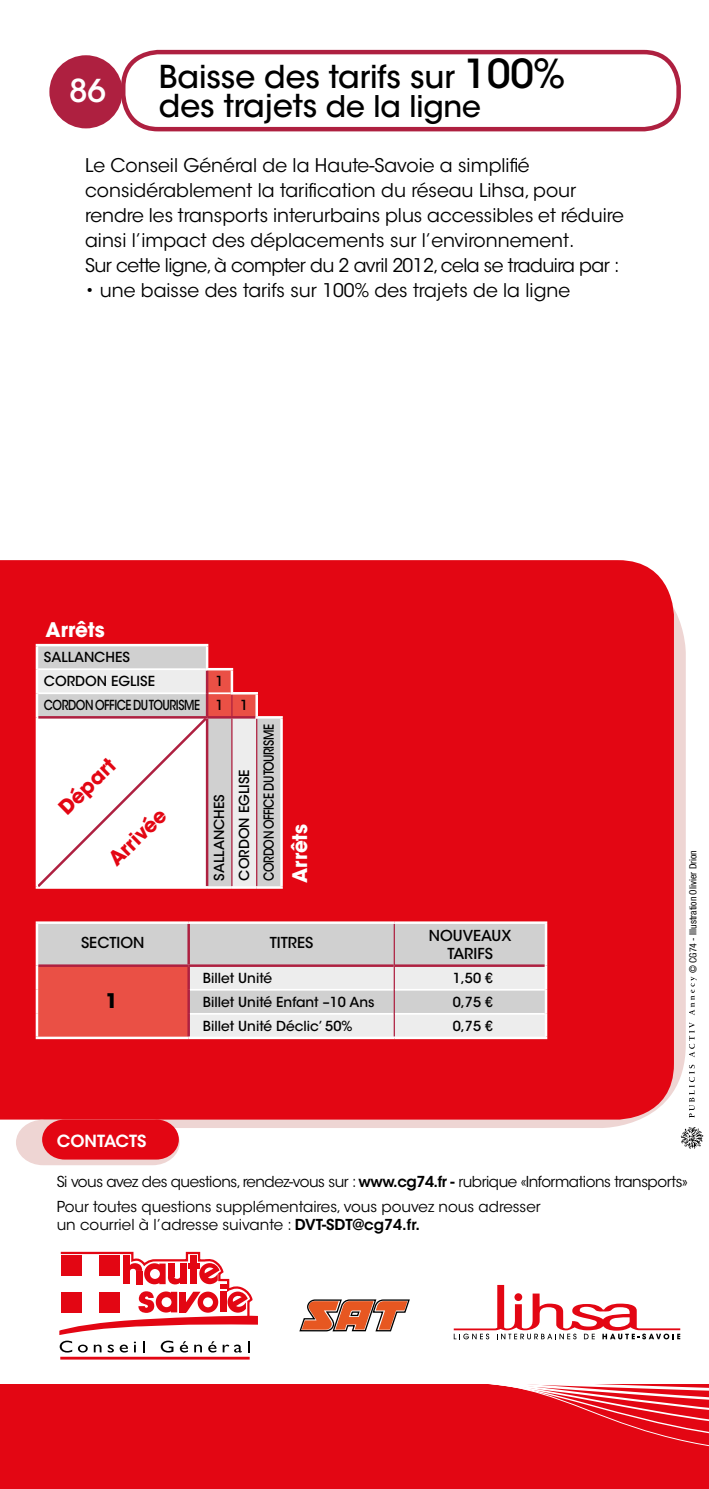
<style>
.page{position:relative;width:709px;height:1489px;background:#fff}
.page>*{position:absolute;margin:0;border:0;box-sizing:border-box;transform-origin:0 0}
.t1{font:500 31.25px/29px "ITC Avant Garde Std";letter-spacing:-.005em;color:#000}
.t2{font:500 31.25px "ITC Avant Garde Std";color:#fff}
.t3{font:700 20px "ITC Avant Garde Std";color:#e30613}
.t4{font:700 20px "ITC Avant Garde Std";color:#fff}
.t5{font:700 20px "ITC Avant Garde Std";color:#000}
.t6{font:18.75px/25px "ITC Avant Garde Std";color:#000}
.t7{font:600 16.75px "ITC Avant Garde Std";color:#fff}
.t8{font:15px/25px "ITC Avant Garde Std";letter-spacing:-.025em;color:#000}
.t9{font:15px "ITC Avant Garde Std";color:#000}
.t10{font:500 15px/18px "ITC Avant Garde Std";color:#000;text-align:center}
.t11{font:500 13.75px/24.8px "ITC Avant Garde Std";color:#000}
.t12{font:500 13.75px/24px "ITC Avant Garde Std";letter-spacing:-.04em;color:#000}
.t13{font:condensed 9.75px "Helvetica Neue LT Com";color:#000}
.s1{font-size:39.75px}
.s2{font-size:29.75px}
.s3{font-weight:600}
</style>
<div class="page">
<div style="left:0;top:569px;width:685px;height:558px;background:#eed5d3;border-radius:84px"></div>
<div style="left:0;top:560px;width:674px;height:559px;background:#e30613"></div>
<div style="left:121px;top:50px;width:560px;height:81px;border:4px solid #ae2040;border-radius:35px"></div>
<div style="left:49px;top:55px;width:73px;height:73px;background:#ae2040;border-radius:50%"></div>
<div style="left:0;top:1384px;width:709px;height:104px;background:#e30613"></div>
<svg style="left:488px;top:1384px;width:221px;height:63px"></svg>
<svg style="left:299px;top:1299px;width:111px;height:32px"></svg>
<svg style="left:59px;top:1251px;width:199px;height:101px"></svg>
<hr style="left:60px;top:1356px;width:190px;height:3px;background:#e30613">
<svg style="left:454px;top:1284px;width:226px;height:55px"></svg>
<div style="left:514px;top:1293px;width:8px;height:7px;background:#e30613;border-radius:50%"></div>
<hr style="left:257px;top:644px;width:25px;height:2px;background:#e30613">
<hr style="left:233px;top:644px;width:24px;height:2px;background:#e30613">
<hr style="left:208px;top:644px;width:25px;height:2px;background:#e30613">
<hr style="left:36px;top:644px;width:172px;height:2px;background:#fff">
<hr style="left:36px;top:646px;width:2px;height:23px;background:#fff">
<hr style="left:36px;top:669px;width:2px;height:24px;background:#fff">
<hr style="left:36px;top:693px;width:2px;height:24px;background:#fff">
<hr style="left:36px;top:717px;width:2px;height:169px;background:#fff">
<hr style="left:36px;top:886px;width:171px;height:2px;background:#fff">
<hr style="left:207px;top:886px;width:25px;height:2px;background:#fff">
<hr style="left:232px;top:886px;width:25px;height:2px;background:#fff">
<hr style="left:257px;top:886px;width:26px;height:2px;background:#fff">
<hr style="left:255px;top:716px;width:28px;height:2px;background:#fff">
<hr style="left:280px;top:718px;width:3px;height:168px;background:#fff">
<svg style="left:38px;top:645px;width:244px;height:241px;background:#ebd5d6"></svg>
<div style="left:38px;top:923px;width:507px;height:41px;background:#d0d0d0"></div>
<svg style="left:38px;top:966px;width:507px;height:70px;background:#e4b3b0"></svg>
<hr style="left:190px;top:988px;width:203px;height:2px;background:#fff">
<hr style="left:190px;top:1012px;width:203px;height:2px;background:#fff">
<hr style="left:395px;top:1012px;width:150px;height:2px;background:#fff">
<hr style="left:395px;top:988px;width:150px;height:2px;background:#fff">
<hr style="left:38px;top:964px;width:151px;height:2px;background:#ae2040">
<hr style="left:189px;top:964px;width:204px;height:2px;background:#ae2040">
<hr style="left:395px;top:964px;width:150px;height:2px;background:#ae2040">
<hr style="left:545px;top:923px;width:2px;height:42px;background:#fff">
<hr style="left:545px;top:965px;width:2px;height:24px;background:#fff">
<hr style="left:545px;top:989px;width:2px;height:24px;background:#fff">
<hr style="left:545px;top:1013px;width:2px;height:23px;background:#fff">
<hr style="left:36px;top:921px;width:153px;height:2px;background:#fff">
<hr style="left:189px;top:921px;width:205px;height:2px;background:#fff">
<hr style="left:394px;top:921px;width:153px;height:2px;background:#fff">
<hr style="left:36px;top:923px;width:2px;height:42px;background:#fff">
<hr style="left:36px;top:965px;width:2px;height:24px;background:#fff">
<hr style="left:36px;top:989px;width:2px;height:24px;background:#fff">
<hr style="left:36px;top:1013px;width:2px;height:23px;background:#fff">
<hr style="left:393px;top:923px;width:2px;height:42px;background:#ae2040">
<hr style="left:393px;top:965px;width:2px;height:24px;background:#ae2040">
<hr style="left:393px;top:989px;width:2px;height:24px;background:#ae2040">
<hr style="left:393px;top:1013px;width:2px;height:23px;background:#ae2040">
<hr style="left:187px;top:923px;width:3px;height:41px;background:#ae2040">
<hr style="left:187px;top:966px;width:3px;height:23px;background:#ae2040">
<hr style="left:187px;top:989px;width:3px;height:24px;background:#ae2040">
<hr style="left:187px;top:1013px;width:3px;height:23px;background:#ae2040">
<hr style="left:36px;top:1036px;width:153px;height:3px;background:#fff">
<hr style="left:189px;top:1036px;width:205px;height:3px;background:#fff">
<hr style="left:394px;top:1036px;width:153px;height:3px;background:#fff">
<svg style="left:16px;top:1119px;width:164px;height:46px;background:#e74a52"></svg>
<svg style="left:689px;top:1064px;width:5px;height:53px"></svg>
<svg style="left:689px;top:1022px;width:5px;height:35px"></svg>
<svg style="left:689px;top:976px;width:7px;height:39px"></svg>
<svg style="left:680px;top:1127px;width:23px;height:21px"></svg>
<h1 class="t2" style="left:69px;top:71px;width:38px">86</h1>
<h1 class="t1" style="left:159px;top:62px;width:408px">Baisse des tarifs sur <span class="s1">100% </span>des trajets <span class="s2">de la ligne</span></h1>
<p class="t6" style="left:85px;top:153px;width:540px">Le Conseil Général de la Haute-Savoie a simplifié considérablement la tarification du réseau Lihsa, pour rendre les transports interurbains plus accessibles et réduire ainsi l’impact des déplacements sur l’environnement.<br>Sur cette ligne, à compter du 2 avril 2012, cela se traduira par :</p>
<p class="t6" style="left:85px;top:278px;width:486px">• une baisse des tarifs sur 100% des trajets de la ligne</p>
<p class="t4" style="left:46px;top:616px;width:61px">Arrêts</p>
<p class="t11" style="left:44px;top:645px;width:86px;line-height:24px">Sallanches<br>Cordon Egl</p>
<p class="t11" style="left:137px;top:669px;width:20px">ise</p>
<p class="t12" style="left:44px;top:669px;width:206px;text-indent:171px">1<br>Cordon Office du Tourisme 1 1</p>
<p class="t11" style="left:207px;top:880px;width:158px;rotate:-90deg">SALLANCHES<br>CORDON EGLISE<br>Cordon Office du Tourisme</p>
<p class="t3" style="left:53px;top:802px;width:75px;rotate:-45deg">Départ</p>
<p class="t3" style="left:102px;top:853px;width:72px;rotate:-45deg">Arrivée</p>
<p class="t4" style="left:287px;top:882px;width:61px;rotate:-90deg">Arrêts</p>
<p class="t10" style="left:81px;top:933px;width:63px">SECTION</p>
<p class="t10" style="left:270px;top:933px;width:45px">TITRES</p>
<p class="t10" style="left:429px;top:926px;width:84px">Nouveaux<br>Tarifs</p>
<p class="t11" style="left:203px;top:965px;width:71px">Billet Unité</p>
<p class="t11" style="left:453px;top:965px;width:42px">1,50 €</p>
<p class="t11" style="left:203px;top:989px;width:173px">Billet Unité Enfant –10 Ans</p>
<p class="t11" style="left:453px;top:989px;width:42px">0,75 €</p>
<p class="t11" style="left:203px;top:1013px;width:151px">Billet Unité Déclic’ 50%</p>
<p class="t11" style="left:453px;top:1013px;width:42px">0,75 €</p>
<p class="t5" style="left:105px;top:987px;width:14px">1</p>
<p class="t13" style="left:687px;top:973px;width:124px;rotate:-90deg">© CG74 - Illustration Olivier Drion</p>
<p class="t7" style="left:57px;top:1130px;width:91px">CONTACTS</p>
<p class="t8" style="left:57px;top:1169px;width:632px">Si vous avez des questions, rendez-vous sur : <span class="s3">www.cg74.fr -</span> rubrique «Informations transports»<br>Pour toutes questions supplémentaires, vous pouvez nous adresser</p>
<p class="t9" style="left:57px;top:1215px;width:365px">un courriel à l’adresse suivante : <span class="s3">dvt-sdt@cg74.fr.</span></p>
</div>
